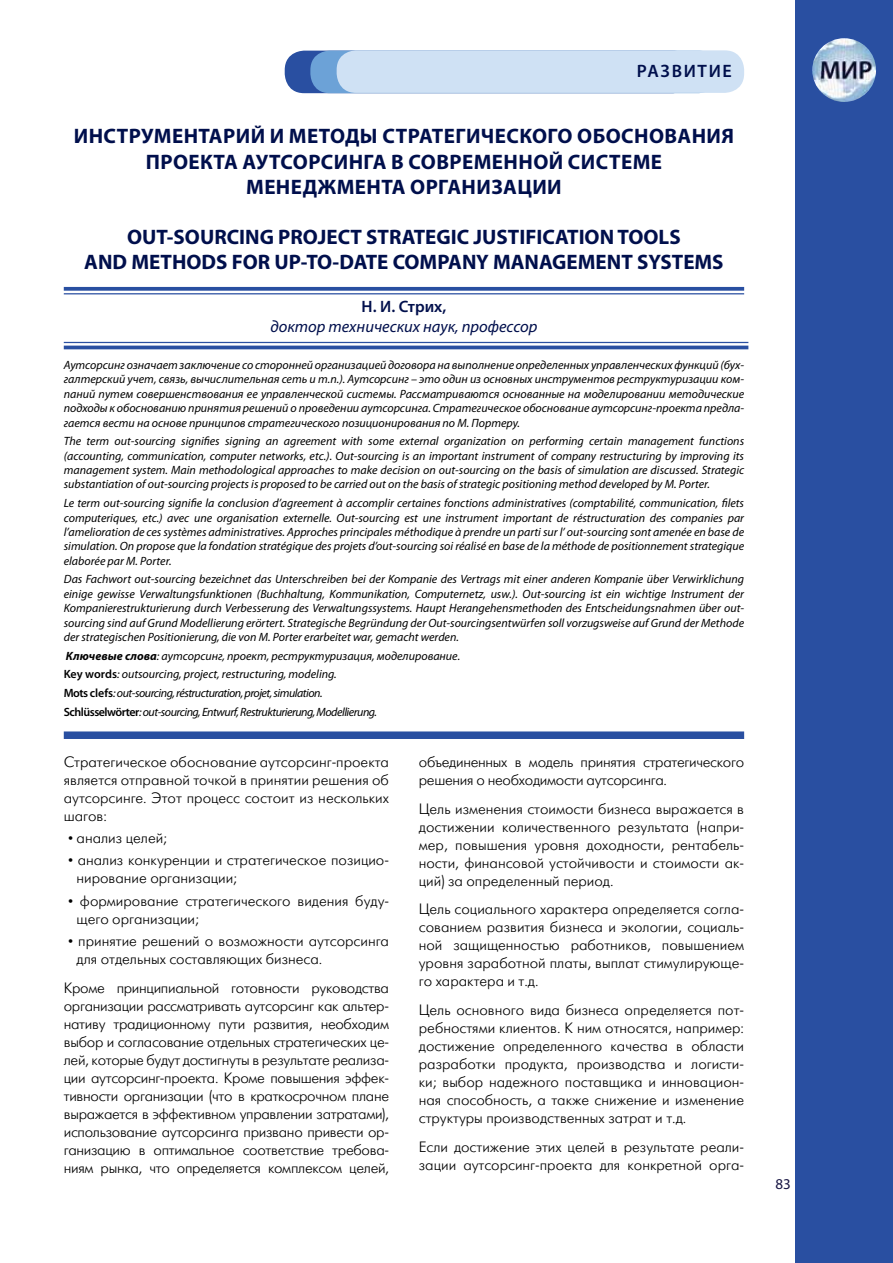
<style>
.page{position:relative;width:893px;height:1263px;background:#fff}
.page>*{position:absolute;margin:0;border:0;box-sizing:border-box;transform-origin:0 0}
.t1{font:700 21px/25.2px "Myriad Pro";letter-spacing:.02em;color:#000f4c;text-align:center}
.t2{font:700 21px/25.2px "Myriad Pro";color:#000f4c;text-align:center}
.t3{font:600 18px "Myriad Pro";letter-spacing:.1em;color:#000f4c}
.t4{font:italic 16.5px "Myriad Pro";color:#000f4c}
.t5{font:600 16.5px "Myriad Pro";letter-spacing:-.005em;color:#000f4c}
.t6{font:15px/18px "Futuris Light C";color:#000;text-align:justify}
.t7{font:15px/18px "Futuris Light C";letter-spacing:-.02em;color:#000}
.t8{font:15px "Myriad Pro";color:#171543}
.t9{font:italic 12px/14.4px "Myriad Pro";color:#000;text-align:justify}
.t10{font:italic 12px/18.6px "Myriad Pro";letter-spacing:-.025em;color:#000}
.s1{font-weight:700}
.s2{font-weight:600;font-style:normal}
</style>
<div class="page">
<div style="left:285px;top:51px;width:407px;height:42px;background:#294fa1;border-radius:19px"></div>
<div style="left:310px;top:51px;width:408px;height:42px;background:#6ca2d7;border-radius:19px"></div>
<div style="left:337px;top:50px;width:407px;height:43px;background:#cfe1f4;border-radius:19px"></div>
<svg style="left:64px;top:287px;width:680px;height:4px;background:#395ca8"></svg>
<hr style="left:64px;top:293px;width:680px;height:1px;background:#294fa1">
<hr style="left:64px;top:342px;width:684px;height:1px;background:#294fa1">
<hr style="left:64px;top:346px;width:684px;height:3px;background:#294fa1">
<div style="left:64px;top:731px;width:680px;height:8px;background:#294fa1"></div>
<div style="left:795px;top:0;width:98px;height:1263px;background:#294fa1"></div>
<img style="left:812px;top:38px;width:64px;height:64px;border-radius:32px">
<h2 class="t3" style="left:637px;top:59px;width:97px">развитие</h2>
<h1 class="t1" style="left:74px;top:123px;width:662px">ИНСТРУМЕНТАРИЙ И МЕТОДЫ СТРАТЕГИЧЕСКОГО ОБОСНОВАНИЯ<br>ПРОЕКТА АУТСОРСИНГА В СОВРЕМЕННОЙ СИСТЕМЕ<br>МЕНЕДЖМЕНТА ОРГАНИЗАЦИИ</h1>
<h1 class="t2" style="left:84px;top:224px;width:641px">OUT-SOURCING PROJECT STRATEGIC JUSTIFICATION TOOLS<br>AND METHODS FOR UP-TO-DATE COMPANY MANAGEMENT SYSTEMS</h1>
<h3 class="t5" style="left:362px;top:296px;width:86px">Н. И. Стрих,</h3>
<h3 class="t4" style="left:270px;top:316px;width:268px">доктор технических наук, профессор</h3>
<p class="t9" style="left:64px;top:358px;width:682px">Аутсорсинг означает заключение со сторонней организацией договора на выполнение определенных управленческих функций (бух&shy;галтерский учет, связь, вычислительная сеть и т.п.). Аутсорсинг – это один из основных инструментов реструктуризации ком&shy;паний путем совершенствования ее управленческой системы. Рассматриваются основанные на моделировании методические подходы к обоснованию принятия решений о проведении аутсорсинга. Стратегическое обоснование аутсорсинг-проекта предла&shy;гается вести на основе принципов стратегического позиционирования по М. Портеру.</p>
<p class="t9" style="left:64px;top:434px;width:682px">The term out-sourcing signifies signing an agreement with some external organization on performing certain management functions (accounting, communication, computer networks, etc.). Out-sourcing is an important instrument of company restructuring by improving its management system. Main methodological approaches to make decision on out-sourcing on the basis of simulation are discussed. Strategic substantiation of out-sourcing projects is proposed to be carried out on the basis of strategic positioning method developed by M. Porter.</p>
<p class="t9" style="left:64px;top:496px;width:682px">Le term out-sourcing signifie la conclusion d’agreement à accomplir certaines fonctions administratives (comptabilité, communication, filets computeriques, etc.) avec une organisation externelle. Out-sourcing est une instrument important de réstructuration des companies par l’amelioration de ces systèmes administratives. Approches principales méthodique à prendre un parti sur l’ out-sourcing sont amenée en base de simulation. On propose que la fondation stratégique des projets d’out-sourcing soi réalisé en base de la méthode de positionnement strategique elaborée par M. Porter.</p>
<p class="t9" style="left:64px;top:572px;width:682px">Das Fachwort out-sourcing bezeichnet das Unterschreiben bei der Kompanie des Vertrags mit einer anderen Kompanie über Verwirklichung einige gewisse Verwaltungsfunktionen (Buchhaltung, Kommunikation, Computernetz, usw.). Out-sourcing ist ein wichtige Instrument der Kompanierestrukturierung durch Verbesserung des Verwaltungssystems. Haupt Herangehensmethoden des Entscheidungsnahmen über out&shy;sourcing sind auf Grund Modellierung erörtert. Strategische Begründung der Out-sourcingsentwürfen soll vorzugsweise auf Grund der Methode der strategischen Positionierung, die von M. Porter erarbeitet war, gemacht werden.</p>
<p class="t10" style="left:64px;top:646px;width:398px"><span class="s1">Ключевые слова</span>: аутсорсинг, проект, реструктуризация, моделирование.<br><span class="s2">Key words</span>: outsourcing, project, restructuring, modeling.<br><span class="s2">Mots clefs</span>: out-sourcing, réstructuration, projet, simulation.<br><span class="s2">Schlüsselwörter</span>: out-sourcing, Entwurf, Restrukturierung, Modellierung.</p>
<p class="t6" style="left:64px;top:753px;width:327px">Стратегическое обоснование аутсорсинг-проекта является отправной точкой в принятии решения об аутсорсинге. Этот процесс состоит из нескольких шагов:</p>
<p class="t6" style="left:68px;top:829px;width:101px">• анализ целей;</p>
<p class="t6" style="left:77px;top:852px;width:314px;text-indent:-9px">• анализ конкуренции и стратегическое позицио&shy;нирование организации;</p>
<p class="t6" style="left:77px;top:892px;width:314px;text-indent:-9px">• формирование стратегического видения буду&shy;щего организации;</p>
<p class="t6" style="left:77px;top:932px;width:314px;text-indent:-9px">• принятие решений о возможности аутсорсинга для отдельных составляющих бизнеса.</p>
<p class="t6" style="left:64px;top:979px;width:327px">Кроме принципиальной готовности руководства организации рассматривать аутсорсинг как альтер&shy;нативу традиционному пути развития, необходим выбор и согласование отдельных стратегических це&shy;лей, которые будут достигнуты в результате реализа&shy;ции аутсорсинг-проекта. Кроме повышения эффек&shy;тивности организации (что в краткосрочном плане выражается в эффективном управлении затратами), использование аутсорсинга призвано привести ор&shy;ганизацию в оптимальное соответствие требова&shy;ниям рынка, что определяется комплексом целей,</p>
<p class="t7" style="left:419px;top:753px;width:327px">объединенных в модель принятия стратегического решения о необходимости аутсорсинга.</p>
<p class="t6" style="left:419px;top:800px;width:327px">Цель изменения стоимости бизнеса выражается в достижении количественного результата (напри&shy;мер, повышения уровня доходности, рентабель&shy;ности, финансовой устойчивости и стоимости ак&shy;ций) за определенный период.</p>
<p class="t6" style="left:419px;top:900px;width:327px">Цель социального характера определяется согла&shy;сованием развития бизнеса и экологии, социаль&shy;ной защищенностью работников, повышением уровня заработной платы, выплат стимулирующе&shy;го характера и т.д.</p>
<p class="t6" style="left:419px;top:1001px;width:327px">Цель основного вида бизнеса определяется пот&shy;ребностями клиентов. К ним относятся, например: достижение определенного качества в области разработки продукта, производства и логисти&shy;ки; выбор надежного поставщика и инновацион&shy;ная способность, а также снижение и изменение структуры производственных затрат и т.д.</p>
<p class="t6" style="left:419px;top:1138px;width:327px">Если достижение этих целей в результате реали&shy;зации аутсорсинг-проекта для конкретной орга-</p>
<p class="t8" style="left:775px;top:1175px;width:17px">83</p>
</div>
